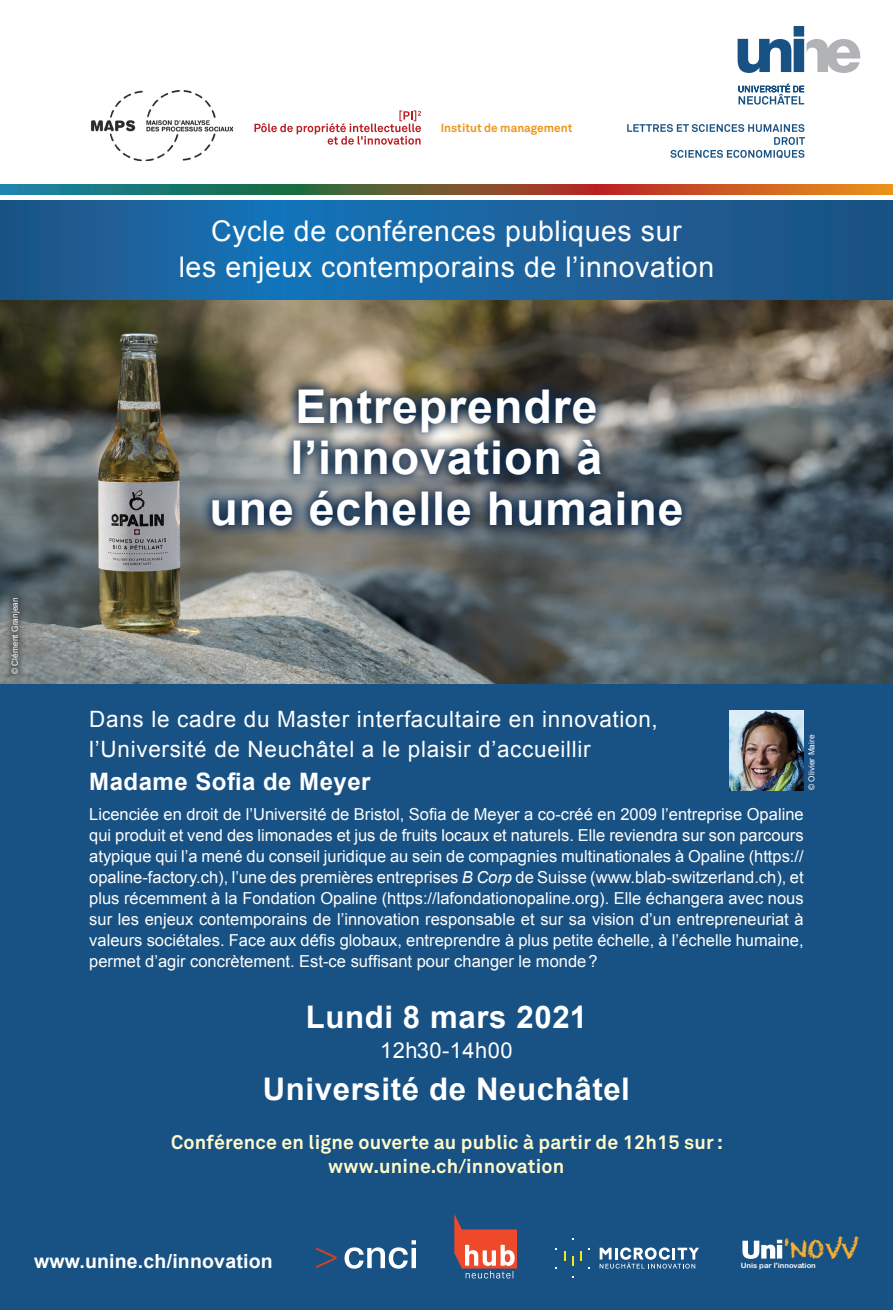
<style>
.page{position:relative;width:893px;height:1310px;background:#fff}
.page>*{position:absolute;margin:0;border:0;box-sizing:border-box;transform-origin:0 0}
.t1{font:700 46.5px/51px "Arial";letter-spacing:.02em;color:#fff;text-align:center}
.t2{font:700 31.2px "Arial";letter-spacing:.02em;color:#fff}
.t3{font:28.5px/36px "Arial";letter-spacing:.02em;color:#fff;text-align:center}
.t4{font:700 24px "Arial";letter-spacing:.02em;color:#fff}
.t5{font:23.55px "Chalkduster";color:#f7b033;scale:1.05 1}
.t6{font:22.5px/30px "Arial";letter-spacing:.03em;color:#fff}
.t7{font:21.9px "Arial";letter-spacing:.02em;color:#fff}
.t8{font:700 19.5px/23.4px "Akkurat";letter-spacing:.01em;color:#fffbcc;text-align:center}
.t9{font:700 19.5px "Arial";letter-spacing:.01em;color:#fff}
.t10{font:16.5px/21px "Arial";color:#fff;text-align:justify}
.t11{font:700 11.7px "Akkurat";color:#ec951a}
.t12{font:8.25px "Arial";letter-spacing:.01em;color:#fff}
.t13{font:7.2px "Arial Rounded MT Bold";color:#fff;scale:1.05 1}
.s1{font-style:italic}
</style>
<div class="page">
<svg style="left:0;top:200px;width:893px;height:100px;background:#1a619b"></svg>
<svg style="left:738px;top:83px;width:66px;height:22px"></svg>
<svg style="left:738px;top:26px;width:122px;height:47px"></svg>
<svg style="left:627px;top:124px;width:178px;height:34px"></svg>
<div style="left:0;top:677px;width:893px;height:633px;background:#185183"></div>
<svg style="left:0;top:184px;width:298px;height:10px;background:#197775"></svg>
<svg style="left:298px;top:184px;width:297px;height:10px;background:#745130"></svg>
<svg style="left:595px;top:184px;width:298px;height:10px;background:#d05d21"></svg>
<img style="left:91px;top:90px;width:141px;height:71px">
<svg style="left:254px;top:110px;width:167px;height:35px"></svg>
<svg style="left:316px;top:1247px;width:20px;height:21px"></svg>
<svg style="left:345px;top:1240px;width:71px;height:28px"></svg>
<svg style="left:454px;top:1214px;width:63px;height:64px"></svg>
<svg style="left:600px;top:1247px;width:99px;height:21px"></svg>
<svg style="left:580px;top:1251px;width:2px;height:10px"></svg>
<svg style="left:572px;top:1256px;width:2px;height:9px"></svg>
<img style="left:0;top:300px;width:893px;height:383px">
<svg style="left:198px;top:376px;width:497px;height:163px;background:#566067"></svg>
<svg style="left:742px;top:1239px;width:40px;height:20px"></svg>
<img style="left:730px;top:711px;width:73px;height:79px">
<div style="left:3px;top:590px;width:25px;height:92px;background:#231f20;opacity:.42"></div>
<p class="t11" style="left:441px;top:121px;width:133px">Institut de management</p>
<h3 class="t3" style="left:179px;top:213px;width:537px">Cycle de conférences publiques sur<br>les enjeux contemporains de l’innovation</h3>
<h1 class="t1" style="left:209px;top:383px;width:476px">Entreprendre l’innovation à<br>une échelle humaine</h1>
<p class="t12" style="left:10px;top:674px;width:78px;rotate:-90deg">© Clément Granjean</p>
<h3 class="t6" style="left:89px;top:704px;width:570px">Dans le cadre du Master interfacultaire en innovation, l’Université de Neuchâtel a le plaisir d’accueillir</h3>
<h3 class="t4" style="left:89px;top:766px;width:283px">Madame Sofia de Meyer</h3>
<p class="t12" style="left:806px;top:790px;width:57px;rotate:-90deg">© Olivier Maire</p>
<p class="t10" style="left:89px;top:803px;width:716px">Licenciée en droit de l’Université de Bristol, Sofia de Meyer a co-créé en 2009 l’entreprise Opaline qui produit et vend des limonades et jus de fruits locaux et naturels. Elle reviendra sur son parcours atypique qui l’a mené du conseil juridique au sein de compagnies multinationales à Opaline (https:// opaline-factory.ch), l’une des premières entreprises <span class="s1">B Corp</span> de Suisse (www.blab-switzerland.ch), et plus récemment à la Fondation Opaline (https://lafondationopaline.org). Elle échangera avec nous sur les enjeux contemporains de l’innovation responsable et sur sa vision d’un entrepreneuriat à valeurs sociétales. Face aux défis globaux, entreprendre à plus petite échelle, à l’échelle humaine, permet d’agir concrètement. Est-ce suffisant pour changer le monde?</p>
<h2 class="t2" style="left:306px;top:996px;width:283px">Lundi 8 mars 2021</h2>
<h3 class="t7" style="left:380px;top:1036px;width:134px">12h30-14h00</h3>
<h2 class="t2" style="left:263px;top:1068px;width:369px">Université de Neuchâtel</h2>
<p class="t8" style="left:171px;top:1130px;width:553px">Conférence en ligne ouverte au public à partir de 12h15 sur: www.unine.ch/innovation</p>
<p class="t9" style="left:34px;top:1248px;width:240px">www.unine.ch/innovation</p>
<h3 class="t5" style="left:784px;top:1235px;width:73px">'NOVV</h3>
<p class="t13" style="left:741px;top:1261px;width:73px">Unis par l'innovation</p>
</div>
